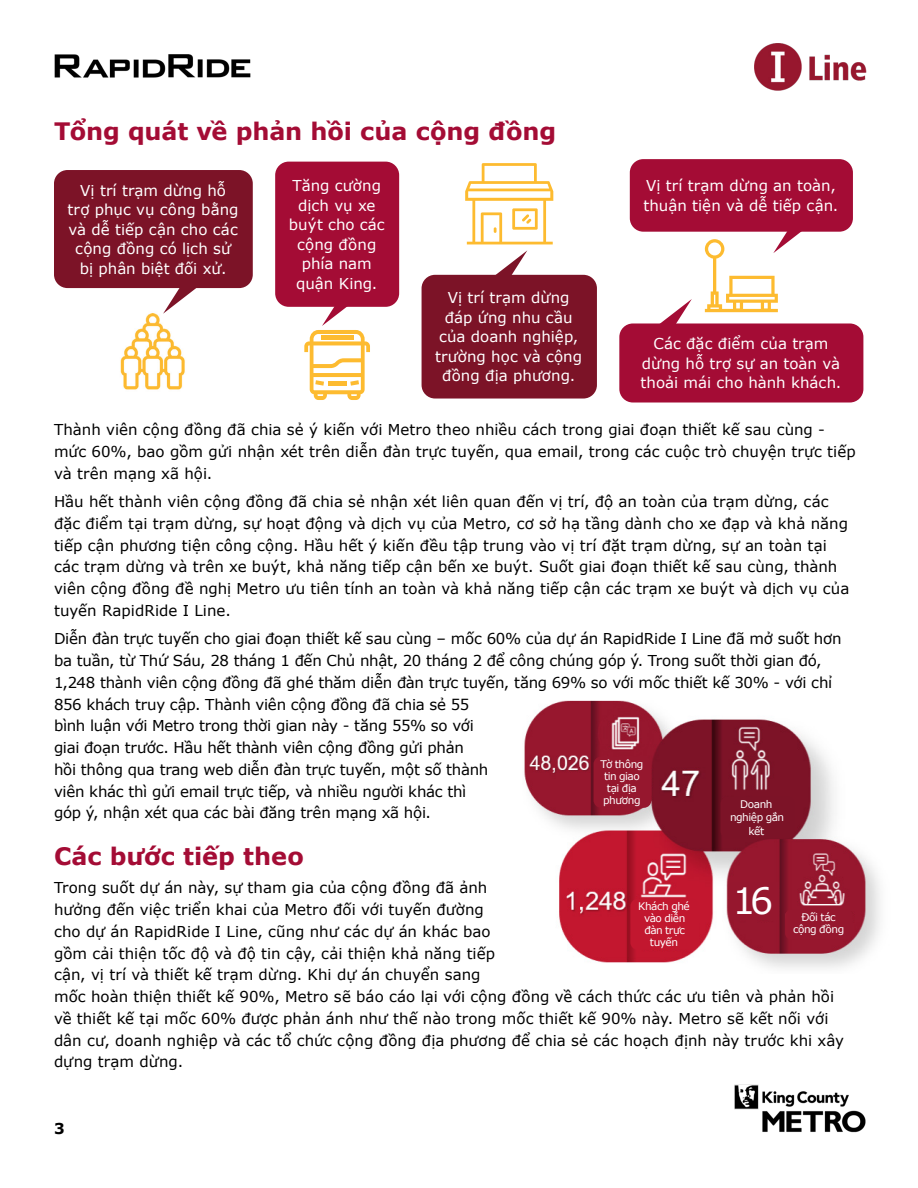
<style>
.page{position:relative;width:918px;height:1188px;background:#fff}
.page>*{position:absolute;margin:0;border:0;box-sizing:border-box;transform-origin:0 0}
.t1{font:36.3px "Verdana";color:#fff}
.t2{font:700 24px "Verdana";letter-spacing:-.005em;color:#a40c35}
.t3{font:15px/21.8px "Verdana";color:#000}
.t4{font:15px/21.8px "Verdana";letter-spacing:-.02em;color:#000}
.t5{font:15px/19.5px "Verdana";letter-spacing:.005em;color:#fff;text-align:center}
.t6{font:700 15px "Verdana";color:#000}
.t7{font:10.5px/12px "Verdana";letter-spacing:-.045em;color:#fff;text-align:center}
</style>
<div class="page">
<img style="left:755px;top:43px;width:112px;height:48px">
<img style="left:734px;top:1084px;width:132px;height:49px">
<img style="left:54px;top:54px;width:197px;height:24px">
<svg style="left:465px;top:163px;width:88px;height:81px"></svg>
<div style="left:422px;top:275px;width:175px;height:124px;background:#7c1327;border-radius:14px"></div>
<svg style="left:491px;top:250px;width:36px;height:25px"></svg>
<div style="left:275px;top:162px;width:124px;height:145px;background:#a40c35;border-radius:14px"></div>
<svg style="left:304px;top:306px;width:66px;height:94px"></svg>
<div style="left:630px;top:159px;width:223px;height:73px;background:#a40c35;border-radius:14px"></div>
<div style="left:619px;top:323px;width:244px;height:80px;background:#a40c35;border-radius:14px"></div>
<svg style="left:705px;top:231px;width:105px;height:81px"></svg>
<svg style="left:656px;top:299px;width:36px;height:25px"></svg>
<img style="left:120px;top:313px;width:65px;height:77px">
<svg style="left:163px;top:288px;width:36px;height:26px"></svg>
<div style="left:54px;top:170px;width:199px;height:118px;background:#7c1327;border-radius:14px"></div>
<img style="left:524px;top:700px;width:356px;height:268px">
<div style="left:729px;top:883px;width:49px;height:37px;background:#96172e"></div>
<div style="left:785px;top:909px;width:68px;height:31px;background:#96172e;border-radius:7px"></div>
<div style="left:594px;top:757px;width:57px;height:51px;background:#96172e;border-radius:7px"></div>
<div style="left:721px;top:796px;width:73px;height:43px;background:#7c1327;border-radius:7px"></div>
<div style="left:630px;top:899px;width:69px;height:51px;background:#c2172f;border-radius:7px"></div>
<h2 class="t2" style="left:54px;top:116px;width:504px">Tổng quát về phản hồi của cộng đồng</h2>
<p class="t5" style="left:68px;top:181px;width:172px">Vị trí trạm dừng hỗ trợ phục vụ công bằng và dễ tiếp cận cho các cộng đồng có lịch sử bị phân biệt đối xử.</p>
<p class="t5" style="left:289px;top:176px;width:97px">Tăng cường dịch vụ xe buýt cho các cộng đồng phía nam quận King.</p>
<p class="t5" style="left:643px;top:176px;width:197px;text-align:left">Vị trí trạm dừng an toàn, thuận tiện và dễ tiếp cận.</p>
<p class="t5" style="left:435px;top:288px;width:148px">Vị trí trạm dừng đáp ứng nhu cầu của doanh nghiệp, trường học và cộng đồng địa phương.</p>
<p class="t5" style="left:641px;top:334px;width:202px">Các đặc điểm của trạm dừng hỗ trợ sự an toàn và thoải mái cho hành khách.</p>
<p class="t3" style="left:54px;top:419px;width:803px">Thành viên cộng đồng đã chia sẻ ý kiến với Metro theo nhiều cách trong giai đoạn thiết kế sau cùng - mức 60%, bao gồm gửi nhận xét trên diễn đàn trực tuyến, qua email, trong các cuộc trò chuyện trực tiếp và trên mạng xã hội.</p>
<p class="t3" style="left:54px;top:491px;width:797px">Hầu hết thành viên cộng đồng đã chia sẻ nhận xét liên quan đến vị trí, độ an toàn của trạm dừng, các đặc điểm tại trạm dừng, sự hoạt động và dịch vụ của Metro, cơ sở hạ tầng dành cho xe đạp và khả năng tiếp cận phương tiện công cộng. Hầu hết ý kiến đều tập trung vào vị trí đặt trạm dừng, sự an toàn tại các trạm dừng và trên xe buýt, khả năng tiếp cận bến xe buýt. Suốt giai đoạn thiết kế sau cùng, thành viên cộng đồng đề nghị Metro ưu tiên tính an toàn và khả năng tiếp cận các trạm xe buýt và dịch vụ của tuyến RapidRide I Line.</p>
<p class="t4" style="left:54px;top:628px;width:789px">Diễn đàn trực tuyến cho giai đoạn thiết kế sau cùng – mốc 60% của dự án RapidRide I Line đã mở suốt hơn ba tuần, từ Thứ Sáu, 28 tháng 1 đến Chủ nhật, 20 tháng 2 để công chúng góp ý. Trong suốt thời gian đó, 1,248 thành viên cộng đồng đã ghé thăm diễn đàn trực tuyến, tăng 69% so với mốc thiết kế 30% - với chỉ 856 khách truy cập. Thành viên cộng đồng đã chia sẻ 55<br>bình luận với Metro trong thời gian này - tăng 55% so với<br>giai đoạn trước. Hầu hết thành viên cộng đồng gửi phản<br>hồi thông qua trang web diễn đàn trực tuyến, một số thành<br>viên khác thì gửi email trực tiếp, và nhiều người khác thì<br>góp ý, nhận xét qua các bài đăng trên mạng xã hội.</p>
<h2 class="t2" style="left:54px;top:841px;width:251px">Các bước tiếp theo</h2>
<p class="t3" style="left:54px;top:877px;width:791px">Trong suốt dự án này, sự tham gia của cộng đồng đã ảnh<br>hưởng đến việc triển khai của Metro đối với tuyến đường<br>cho dự án RapidRide I Line, cũng như các dự án khác bao<br>gồm cải thiện tốc độ và độ tin cậy, cải thiện khả năng tiếp<br>cận, vị trí và thiết kế trạm dừng. Khi dự án chuyển sang<br>mốc hoàn thiện thiết kế 90%, Metro sẽ báo cáo lại với cộng đồng về cách thức các ưu tiên và phản hồi về thiết kế tại mốc 60% được phản ánh như thế nào trong mốc thiết kế 90% này. Metro sẽ kết nối với dân cư, doanh nghiệp và các tổ chức cộng đồng địa phương để chia sẻ các hoạch định này trước khi xây dựng trạm dừng.</p>
<p class="t7" style="left:600px;top:759px;width:44px">Tờ thông tin giao tại địa phương</p>
<p class="t7" style="left:730px;top:798px;width:56px;line-height:13.5px">Doanh nghiệp gắn kết</p>
<h1 class="t1" style="left:732px;top:878px;width:42px">16</h1>
<p class="t7" style="left:638px;top:901px;width:53px">Khách ghé vào diễn đàn trực tuyến</p>
<p class="t7" style="left:793px;top:911px;width:53px">Đối tác cộng đồng</p>
<p class="t6" style="left:54px;top:1119px;width:12px">3</p>
</div>
